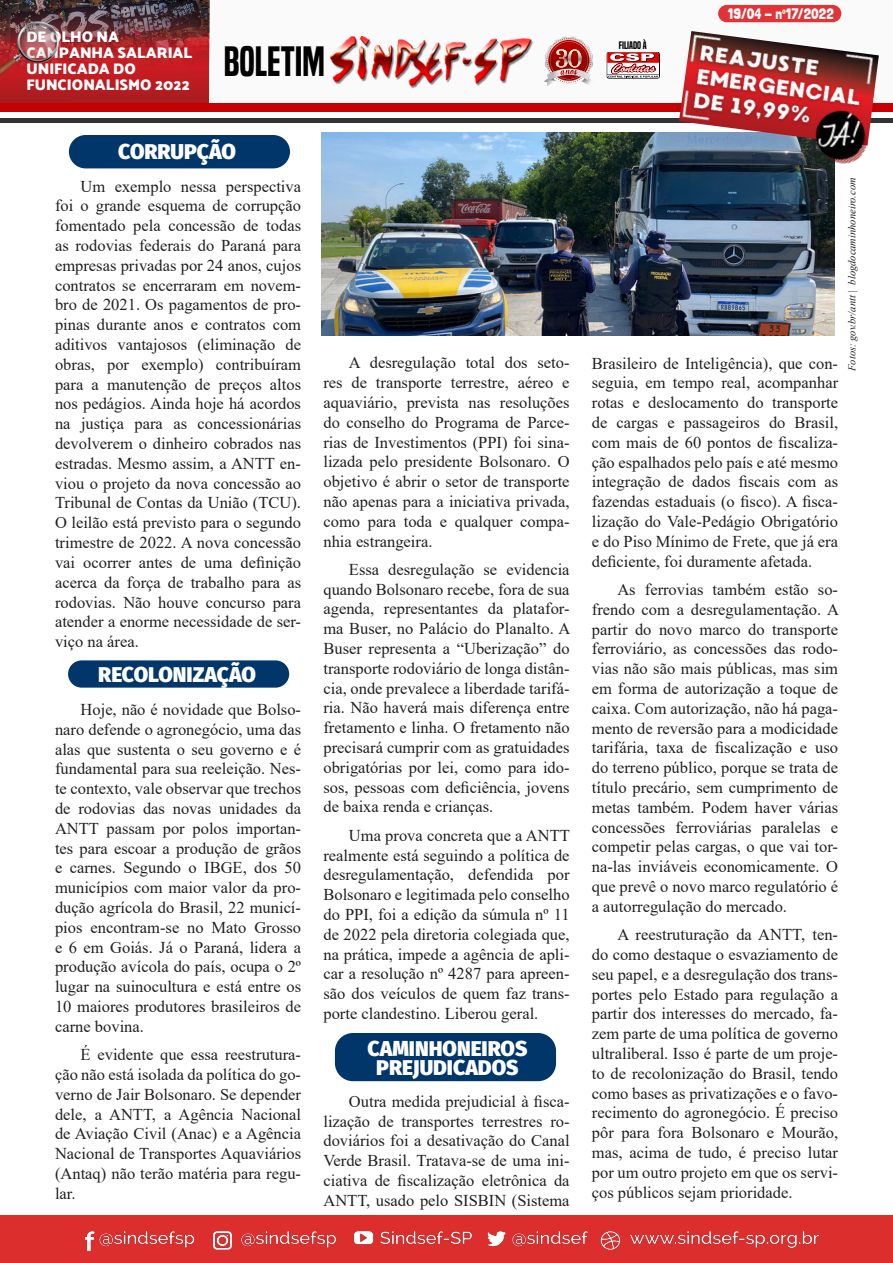
<style>
.page{position:relative;width:893px;height:1263px;background:#fff}
.page>*{position:absolute;margin:0;border:0;box-sizing:border-box;transform-origin:0 0}
.t1{font:39.15px "Built Titling Sb";color:#000}
.t2{font:900 21px/19.5px "Fira Sans";color:#fff;text-align:center}
.t3{font:16.5px/19.8px "Times New Roman";color:#231f20;text-align:justify}
.t4{font:700 15.45px/15.9px "Palanquin Dark";color:#fff}
.t5{font:15px "Londrina Solid";color:#fff}
.t6{font:italic 10.5px "Times New Roman";color:#231f20}
.t7{font:10.05px "Built Titling Sb";color:#000}
</style>
<div class="page">
<div style="left:0;top:1215px;width:893px;height:48px;background:#dd2e2e"></div>
<img style="left:85px;top:1231px;width:734px;height:20px">
<img style="left:322px;top:132px;width:512px;height:204px">
<div style="left:69px;top:135px;width:221px;height:33px;background:#00366a;border-radius:17px"></div>
<div style="left:68px;top:660px;width:221px;height:28px;background:#00366a;border-radius:14px"></div>
<div style="left:335px;top:1033px;width:221px;height:48px;background:#00366a;border-radius:18px"></div>
<div style="left:0;top:0;width:893px;height:104px;background:#fbfafa"></div>
<svg style="left:65px;top:74px;width:143px;height:30px"></svg>
<img style="left:0;top:0;width:209px;height:74px">
<img style="left:331px;top:37px;width:202px;height:51px">
<div style="left:718px;top:5px;width:123px;height:17px;background:#e33337;border-radius:9px"></div>
<svg style="left:607px;top:52px;width:53px;height:27px"></svg>
<svg style="left:544px;top:36px;width:49px;height:50px"></svg>
<img style="left:0;top:10px;width:65px;height:94px">
<div style="left:0;top:104px;width:893px;height:8px;background:#c40000"></div>
<div style="left:0;top:118px;width:893px;height:5px;background:#333"></div>
<img style="left:681px;top:31px;width:208px;height:149px">
<p class="t4" style="left:27px;top:29px;width:167px">DE OLHO NA<br>CAMPANHA SALARIAL<br>UNIFICADA DO<br>FUNCIONALISMO 2022</p>
<p class="t1" style="left:224px;top:39px;width:103px">BOLETIM</p>
<p class="t2" style="left:118px;top:140px;width:119px">CORRUPÇÃO</p>
<p class="t3" style="left:55px;top:176px;width:248px;text-indent:26px">Um exemplo nessa perspectiva foi o grande esquema de corrupção fomentado pela concessão de todas as rodovias federais do Paraná para empresas privadas por 24 anos, cujos contratos se encerraram em novem&shy;bro de 2021. Os pagamentos de pro&shy;pinas durante anos e contratos com aditivos vantajosos (eliminação de obras, por exemplo) contribuíram para a manutenção de preços altos nos pedágios. Ainda hoje há acordos na justiça para as concessionárias devolverem o dinheiro cobrados nas estradas. Mesmo assim, a ANTT en&shy;viou o projeto da nova concessão ao Tribunal de Contas da União (TCU).<br>O leilão está previsto para o segundo trimestre de 2022. A nova concessão vai ocorrer antes de uma definição acerca da força de trabalho para as rodovias. Não houve concurso para atender a enorme necessidade de ser&shy;viço na área.</p>
<p class="t2" style="left:98px;top:663px;width:159px">RECOLONIZAÇÃO</p>
<p class="t3" style="left:55px;top:699px;width:248px;text-indent:26px">Hoje, não é novidade que Bolso&shy;naro defende o agronegócio, uma das alas que sustenta o seu governo e é fundamental para sua reeleição. Nes&shy;te contexto, vale observar que trechos de rodovias das novas unidades da ANTT passam por polos importan&shy;tes para escoar a produção de grãos e carnes. Segundo o IBGE, dos 50 municípios com maior valor da pro&shy;dução agrícola do Brasil, 22 municí&shy;pios encontram-se no Mato Grosso e 6 em Goiás. Já o Paraná, lidera a produção avícola do país, ocupa o 2º lugar na suinocultura e está entre os 10 maiores produtores brasileiros de carne bovina.</p>
<p class="t3" style="left:55px;top:1044px;width:248px;text-indent:26px">É evidente que essa reestrutura&shy;ção não está isolada da política do go&shy;verno de Jair Bolsonaro. Se depender dele, a ANTT, a Agência Nacional de Aviação Civil (Anac) e a Agência Nacional de Transportes Aquaviários (Antaq) não terão matéria para regu&shy;lar.</p>
<p class="t3" style="left:323px;top:352px;width:248px;text-indent:26px">A desregulação total dos seto&shy;res de transporte terrestre, aéreo e aquaviário, prevista nas resoluções do conselho do Programa de Parce&shy;rias de Investimentos (PPI) foi sina&shy;lizada pelo presidente Bolsonaro. O objetivo é abrir o setor de transporte não apenas para a iniciativa privada, como para toda e qualquer compa&shy;nhia estrangeira.</p>
<p class="t3" style="left:323px;top:559px;width:249px;text-indent:26px">Essa desregulação se evidencia quando Bolsonaro recebe, fora de sua agenda, representantes da platafor&shy;ma Buser, no Palácio do Planalto. A Buser representa a “Uberização” do transporte rodoviário de longa distân&shy;cia, onde prevalece a liberdade tarifá&shy;ria. Não haverá mais diferença entre fretamento e linha. O fretamento não precisará cumprir com as gratuidades obrigatórias por lei, como para ido&shy;sos, pessoas com deficiência, jovens de baixa renda e crianças.</p>
<p class="t3" style="left:323px;top:825px;width:248px;text-indent:26px">Uma prova concreta que a ANTT realmente está seguindo a política de desregulamentação, defendida por Bolsonaro e legitimada pelo conselho do PPI, foi a edição da súmula nº 11 de 2022 pela diretoria colegiada que, na prática, impede a agência de apli&shy;car a resolução nº 4287 para apreen&shy;são dos veículos de quem faz trans&shy;porte clandestino. Liberou geral.</p>
<p class="t2" style="left:367px;top:1037px;width:161px">CAMINHONEIROS<br>PREJUDICADOS</p>
<p class="t3" style="left:323px;top:1091px;width:248px;text-indent:26px">Outra medida prejudicial à fisca&shy;lização de transportes terrestres ro&shy;doviários foi a desativação do Canal Verde Brasil. Tratava-se de uma ini&shy;ciativa de fiscalização eletrônica da ANTT, usado pelo SISBIN (Sistema</p>
<p class="t7" style="left:619px;top:39px;width:30px">Filiado à</p>
<p class="t5" style="left:728px;top:5px;width:107px">19/04 - nº17/2022</p>
<p class="t3" style="left:592px;top:353px;width:248px">Brasileiro de Inteligência), que con&shy;seguia, em tempo real, acompanhar rotas e deslocamento do transporte de cargas e passageiros do Brasil, com mais de 60 pontos de fiscaliza&shy;ção espalhados pelo país e até mesmo integração de dados fiscais com as fazendas estaduais (o fisco). A fisca&shy;lização do Vale-Pedágio Obrigatório e do Piso Mínimo de Frete, que já era deficiente, foi duramente afetada.</p>
<p class="t3" style="left:592px;top:579px;width:249px;text-indent:26px">As ferrovias também estão so&shy;frendo com a desregulamentação. A partir do novo marco do transporte ferroviário, as concessões das rodo&shy;vias não são mais públicas, mas sim em forma de autorização a toque de caixa. Com autorização, não há paga&shy;mento de reversão para a modicidade tarifária, taxa de fiscalização e uso do terreno público, porque se trata de título precário, sem cumprimento de metas também. Podem haver várias concessões ferroviárias paralelas e competir pelas cargas, o que vai tor&shy;na-las inviáveis economicamente. O que prevê o novo marco regulatório é a autorregulação do mercado.</p>
<p class="t3" style="left:592px;top:924px;width:248px;text-indent:26px">A reestruturação da ANTT, ten&shy;do como destaque o esvaziamento de seu papel, e a desregulação dos trans&shy;portes pelo Estado para regulação a partir dos interesses do mercado, fa&shy;zem parte de uma política de governo ultraliberal. Isso é parte de um proje&shy;to de recolonização do Brasil, tendo como bases as privatizações e o favo&shy;recimento do agronegócio. É preciso pôr para fora Bolsonaro e Mourão, mas, acima de tudo, é preciso lutar por um outro projeto em que os servi&shy;ços públicos sejam prioridade.</p>
<p class="t6" style="left:845px;top:371px;width:195px;rotate:-90deg">Fotos: gov.br/antt | blogdocaminhoneiro.com</p>
</div>
